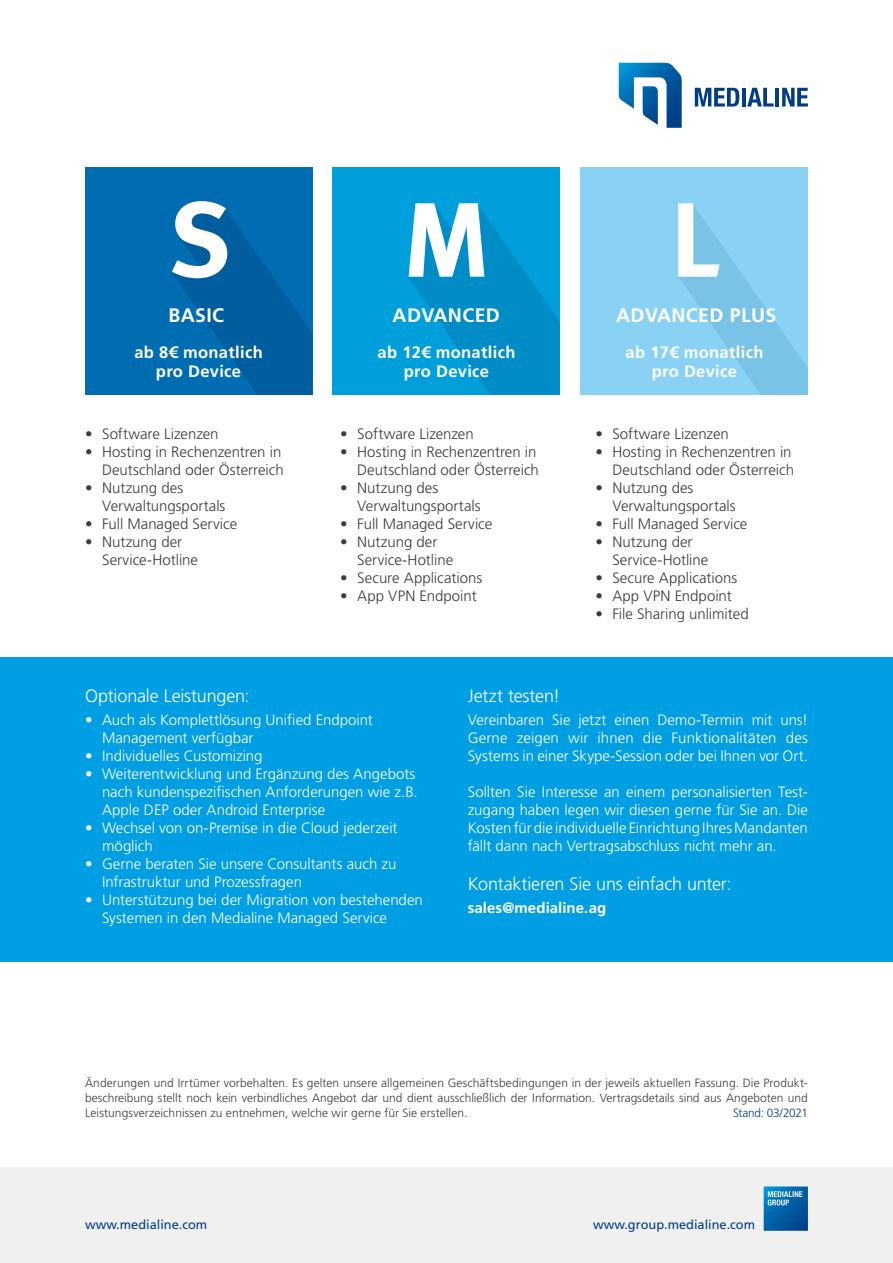
<style>
.page{position:relative;width:893px;height:1263px;background:#fff}
.page>*{position:absolute;margin:0;border:0;box-sizing:border-box;transform-origin:0 0}
.t1{font:700 19.5px "Frutiger LT Pro";letter-spacing:.02em;color:#fff}
.t2{font:300 18px "Frutiger LT Pro";letter-spacing:-.01em;color:#fff}
.t3{font:700 16.5px/19.5px "Frutiger LT Pro";letter-spacing:.02em;color:#fff;text-align:center}
.t4{font:300 15px/18px "Frutiger LT Pro";color:#fff}
.t5{font:300 15px/18px "Frutiger LT Pro";color:#3b3b3a}
.t6{font:700 15px "Frutiger LT Pro";letter-spacing:.005em;color:#fff}
.t7{font:12.75px "Frutiger LT Pro";color:#013d85}
.t8{font:300 12px/15px "Frutiger LT Pro";letter-spacing:.005em;color:#3b3b3a;text-align:justify}
.t9{font:300 12px "Frutiger LT Pro";letter-spacing:-.025em;color:#013d85}
</style>
<div class="page">
<div style="left:85px;top:168px;width:227px;height:227px;background:#006cb1"></div>
<svg style="left:172px;top:201px;width:140px;height:194px"></svg>
<div style="left:333px;top:168px;width:227px;height:227px;background:#009fdb"></div>
<svg style="left:408px;top:203px;width:152px;height:192px"></svg>
<div style="left:581px;top:168px;width:227px;height:227px;background:#89d2f4"></div>
<svg style="left:678px;top:203px;width:130px;height:192px"></svg>
<div style="left:0;top:657px;width:893px;height:304px;background:#009ee3"></div>
<svg style="left:695px;top:88px;width:44px;height:19px"></svg>
<hr style="left:742px;top:88px;width:4px;height:19px;background:#013d85">
<svg style="left:747px;top:88px;width:27px;height:19px"></svg>
<hr style="left:775px;top:88px;width:4px;height:19px;background:#013d85">
<svg style="left:782px;top:88px;width:26px;height:19px"></svg>
<svg style="left:618px;top:63px;width:64px;height:65px"></svg>
<div style="left:0;top:1167px;width:893px;height:96px;background:#f0f0f0"></div>
<svg style="left:764px;top:1186px;width:44px;height:45px;background:#1a70ae"></svg>
<h1 class="t1" style="left:168px;top:304px;width:57px">BASIC</h1>
<h1 class="t1" style="left:393px;top:304px;width:109px">ADVANCED</h1>
<h1 class="t1" style="left:616px;top:304px;width:162px">ADVANCED PLUS</h1>
<p class="t3" style="left:134px;top:342px;width:130px">ab 8€ monatlich pro Device</p>
<p class="t3" style="left:378px;top:342px;width:139px">ab 12€ monatlich pro Device</p>
<p class="t3" style="left:625px;top:342px;width:139px">ab 17€ monatlich pro Device</p>
<p class="t5" style="left:85px;top:424px;width:135px">• Software Lizenzen</p>
<p class="t5" style="left:85px;top:442px;width:200px;text-align:right">• Hosting in Rechenzentren in<br>Deutschland oder Österreich</p>
<p class="t5" style="left:102px;top:478px;width:125px;text-indent:-17px">• Nutzung des<br>Verwaltungsportals</p>
<p class="t5" style="left:85px;top:514px;width:154px">• Full Managed Service</p>
<p class="t5" style="left:102px;top:532px;width:97px;text-indent:-17px">• Nutzung der<br>Service-Hotline</p>
<p class="t5" style="left:340px;top:424px;width:135px">• Software Lizenzen</p>
<p class="t5" style="left:340px;top:442px;width:200px;text-align:right">• Hosting in Rechenzentren in<br>Deutschland oder Österreich</p>
<p class="t5" style="left:357px;top:478px;width:125px;text-indent:-17px">• Nutzung des<br>Verwaltungsportals</p>
<p class="t5" style="left:340px;top:514px;width:154px">• Full Managed Service</p>
<p class="t5" style="left:357px;top:532px;width:97px;text-indent:-17px">• Nutzung der<br>Service-Hotline</p>
<p class="t5" style="left:340px;top:568px;width:143px">• Secure Applications</p>
<p class="t5" style="left:340px;top:586px;width:138px">• App VPN Endpoint</p>
<p class="t5" style="left:595px;top:424px;width:135px">• Software Lizenzen</p>
<p class="t5" style="left:595px;top:442px;width:200px;text-align:right">• Hosting in Rechenzentren in<br>Deutschland oder Österreich</p>
<p class="t5" style="left:612px;top:478px;width:125px;text-indent:-17px">• Nutzung des<br>Verwaltungsportals</p>
<p class="t5" style="left:595px;top:514px;width:154px">• Full Managed Service</p>
<p class="t5" style="left:612px;top:532px;width:97px;text-indent:-17px">• Nutzung der<br>Service-Hotline</p>
<p class="t5" style="left:595px;top:568px;width:143px">• Secure Applications</p>
<p class="t5" style="left:595px;top:586px;width:138px">• App VPN Endpoint</p>
<p class="t5" style="left:595px;top:604px;width:155px">• File Sharing unlimited</p>
<p class="t2" style="left:85px;top:686px;width:166px">Optionale Leistungen:</p>
<p class="t4" style="left:102px;top:710px;width:272px;text-indent:-17px">• Auch als Komplettlösung Unified Endpoint<br>Management verfügbar</p>
<p class="t4" style="left:85px;top:746px;width:179px">• Individuelles Customizing</p>
<p class="t4" style="left:102px;top:764px;width:317px;text-indent:-17px">• Weiterentwicklung und Ergänzung des Angebots nach kundenspezifischen Anforderungen wie z.B.<br>Apple DEP oder Android Enterprise</p>
<p class="t4" style="left:102px;top:818px;width:297px;text-indent:-17px">• Wechsel von on-Premise in die Cloud jederzeit möglich</p>
<p class="t4" style="left:102px;top:854px;width:296px;text-indent:-17px">• Gerne beraten Sie unsere Consultants auch zu<br>Infrastruktur und Prozessfragen</p>
<p class="t4" style="left:102px;top:890px;width:322px;text-indent:-17px">• Unterstützung bei der Migration von bestehenden<br>Systemen in den Medialine Managed Service</p>
<p class="t2" style="left:468px;top:686px;width:94px">Jetzt testen!</p>
<p class="t4" style="left:468px;top:710px;width:342px;text-align:justify">Vereinbaren Sie jetzt einen Demo-Termin mit uns!<br>Gerne zeigen wir ihnen die Funktionalitäten des Systems in einer Skype-Session oder bei Ihnen vor Ort.</p>
<p class="t4" style="left:468px;top:782px;width:342px;text-align:justify">Sollten Sie Interesse an einem personalisierten Test&shy;zugang haben legen wir diesen gerne für Sie an. Die Kosten für die individuelle Einrichtung Ihres Mandanten fällt dann nach Vertragsabschluss nicht mehr an.</p>
<p class="t2" style="left:468px;top:873px;width:265px">Kontaktieren Sie uns einfach unter:</p>
<p class="t6" style="left:468px;top:898px;width:140px">sales@medialine.ag</p>
<p class="t8" style="left:85px;top:1075px;width:724px">Änderungen und Irrtümer vorbehalten. Es gelten unsere allgemeinen Geschäftsbedingungen in der jeweils aktuellen Fassung. Die Produkt&shy;beschreibung stellt noch kein verbindliches Angebot dar und dient ausschließlich der Information. Vertragsdetails sind aus Angeboten und Leistungsverzeichnissen zu entnehmen, welche wir gerne für Sie erstellen.</p>
<p class="t9" style="left:733px;top:1106px;width:76px">Stand: 03/2021</p>
<p class="t7" style="left:85px;top:1216px;width:124px">www.medialine.com</p>
<p class="t7" style="left:593px;top:1216px;width:164px">www.group.medialine.com</p>
</div>
